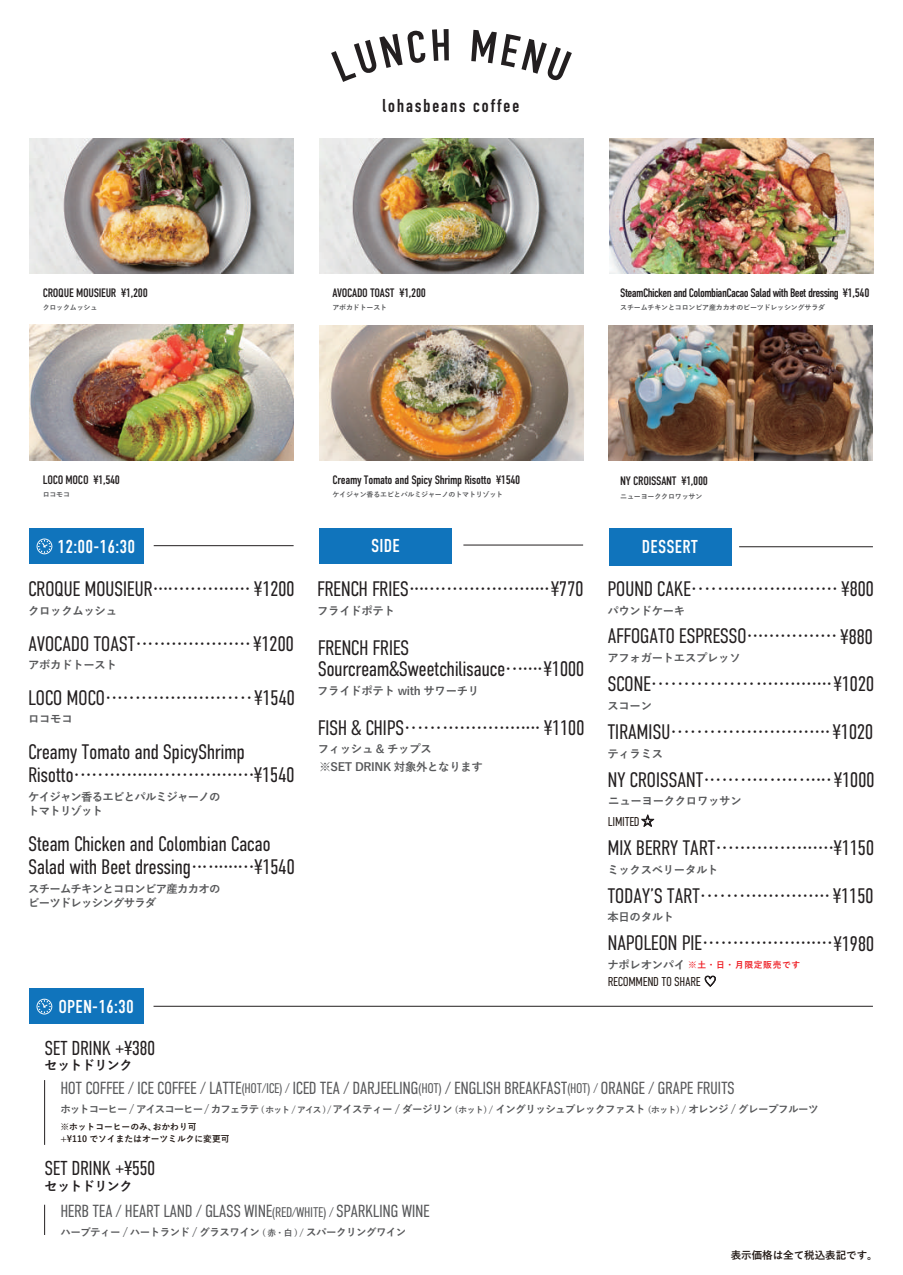
<style>
.page{position:relative;width:903px;height:1275px;background:#fff}
.page>*{position:absolute;margin:0;border:0;box-sizing:border-box;transform-origin:0 0}
.t1{font:300 21px/22.8px "DIN Condensed";letter-spacing:-.025em;color:#231f20}
.t2{font:300 20.12px "DIN Condensed";letter-spacing:-.025em;color:#231f20}
.t3{font:18.55px "DIN Condensed";letter-spacing:.01em;color:#fff}
.t4{font:18.55px "DIN Condensed";letter-spacing:.075em;color:#231f20}
.t5{font:300 17.5px "DIN Condensed";letter-spacing:-.025em;color:#57585a}
.t6{font:700 13.12px "Yu Go";letter-spacing:-.05em;color:#231f20}
.t7{font:300 12.78px "DIN Condensed";letter-spacing:-.025em;color:#211814}
.t8{font:12.25px "DIN Condensed";letter-spacing:-.025em;color:#231f20}
.t9{font:12.25px "DIN Condensed";letter-spacing:-.05em;color:#231f20}
.t10{font:700 11.38px/17.7px "Yu Go";letter-spacing:-.025em;color:#57585a}
.t11{font:700 11.38px/14px "Yu Go";letter-spacing:-.065em;color:#57585a}
.t12{font:700 10.5px "Yu Go";letter-spacing:-.05em;color:#57585a}
.t13{font:700 10.5px "Yu Go";color:#211814}
.t14{font:700 8.75px/12.2px "Yu Go";color:#211814}
.t15{font:700 8.75px "Yu Go";letter-spacing:.075em;color:#ee1d23}
.t16{font:700 7px "Yu Go";letter-spacing:-.025em;color:#57585a}
.s1{font-family:"Koz Go Pr 6 N";font-weight:400}
.s2{font-size:11.38px;color:#57585a}
.s3{font-size:14px}
.s4{font-size:8.75px}
</style>
<div class="page">
<img style="left:319px;top:138px;width:264px;height:136px">
<img style="left:29px;top:138px;width:265px;height:136px">
<img style="left:319px;top:325px;width:264px;height:136px">
<img style="left:30px;top:325px;width:264px;height:136px">
<svg style="left:331px;top:31px;width:94px;height:51px"></svg>
<svg style="left:432px;top:29px;width:17px;height:32px"></svg>
<svg style="left:471px;top:30px;width:101px;height:51px"></svg>
<div style="left:29px;top:529px;width:115px;height:35px;background:#1074bc"></div>
<svg style="left:37px;top:538px;width:15px;height:16px"></svg>
<hr style="left:154px;top:545px;width:140px;height:1px;background:#231f20">
<div style="left:319px;top:529px;width:133px;height:35px;background:#1074bc"></div>
<hr style="left:463px;top:545px;width:120px;height:1px;background:#231f20">
<svg style="left:705px;top:976px;width:11px;height:11px"></svg>
<div style="left:609px;top:529px;width:122px;height:37px;background:#1074bc"></div>
<hr style="left:739px;top:546px;width:134px;height:1px;background:#231f20">
<div style="left:29px;top:989px;width:115px;height:35px;background:#1074bc"></div>
<svg style="left:37px;top:999px;width:15px;height:15px"></svg>
<hr style="left:154px;top:1006px;width:719px;height:1px;background:#231f20">
<svg style="left:641px;top:814px;width:13px;height:13px"></svg>
<img style="left:609px;top:138px;width:264px;height:136px">
<hr style="left:44px;top:1205px;width:1px;height:30px;background:#231f20">
<hr style="left:44px;top:1080px;width:1px;height:65px;background:#231f20">
<img style="left:609px;top:325px;width:264px;height:136px">
<p class="t4" style="left:382px;top:95px;width:139px">lohasbeans coffee</p>
<p class="t8" style="left:43px;top:286px;width:107px">CROQUE MOUSIEUR ¥1,200</p>
<p class="t16" style="left:43px;top:304px;width:56px">クロックムッシュ</p>
<p class="t8" style="left:332px;top:286px;width:95px">AVOCADO TOAST ¥1,200</p>
<p class="t16" style="left:332px;top:304px;width:56px">アボカドトースト</p>
<p class="t9" style="left:620px;top:286px;width:251px">SteamChicken and ColombianCacao Salad with Beet dressing ¥1,540</p>
<p class="t16" style="left:620px;top:304px;width:206px">スチームチキンとコロンビア産カカオのビーツドレッシングサラダ</p>
<p class="t8" style="left:43px;top:473px;width:79px">LOCO MOCO ¥1,540</p>
<p class="t16" style="left:43px;top:490px;width:29px">ロコモコ</p>
<p class="t8" style="left:332px;top:473px;width:189px">Creamy Tomato and Spicy Shrimp Risotto ¥1540</p>
<p class="t16" style="left:332px;top:491px;width:172px">ケイジャン香るエビとパルミジャーノのトマトリゾット</p>
<p class="t8" style="left:620px;top:474px;width:89px">NY CROISSANT ¥1,000</p>
<p class="t16" style="left:620px;top:492px;width:84px">ニューヨーククロワッサン</p>
<p class="t3" style="left:58px;top:536px;width:79px">12:00-16:30</p>
<p class="t3" style="left:371px;top:535px;width:30px">SIDE</p>
<p class="t3" style="left:642px;top:536px;width:58px">DESSERT</p>
<p class="t1" style="left:28px;top:578px;width:268px">CROQUE MOUSIEUR·················· ¥1200</p>
<p class="t10" style="left:28px;top:602px;width:91px">クロックムッシュ</p>
<p class="t1" style="left:28px;top:632px;width:267px">AVOCADO TOAST····················¥1200</p>
<p class="t10" style="left:28px;top:656px;width:91px">アボカドトースト</p>
<p class="t1" style="left:28px;top:686px;width:268px">LOCO MOCO·························¥1540</p>
<p class="t10" style="left:28px;top:711px;width:46px">ロコモコ</p>
<p class="t1" style="left:28px;top:741px;width:268px">Creamy Tomato and SpicyShrimp<br>Risotto································¥1540</p>
<p class="t11" style="left:28px;top:790px;width:194px">ケイジャン香るエビとパルミジャーノのトマトリゾット</p>
<p class="t1" style="left:317px;top:578px;width:268px">FRENCH FRIES··························¥770</p>
<p class="t10" style="left:317px;top:602px;width:79px">フライドポテト</p>
<p class="t1" style="left:318px;top:637px;width:268px;line-height:21px">FRENCH FRIES<br>Sourcream&amp;Sweetchilisauce·······¥1000</p>
<p class="t10" style="left:317px;top:682px;width:164px">フライドポテト with サワーチリ</p>
<p class="t1" style="left:318px;top:717px;width:268px">FISH &amp; CHIPS························ ¥1100</p>
<p class="t10" style="left:318px;top:741px;width:167px">フィッシュ &amp; チップス<br>※SET DRINK 対象外となります</p>
<p class="t1" style="left:607px;top:578px;width:268px">POUND CAKE························· ¥800</p>
<p class="t10" style="left:607px;top:602px;width:79px">パウンドケーキ</p>
<p class="t1" style="left:607px;top:625px;width:267px">AFFOGATO ESPRESSO················ ¥880</p>
<p class="t10" style="left:607px;top:649px;width:135px">アフォガートエスプレッソ</p>
<p class="t1" style="left:607px;top:673px;width:268px">SCONE······························¥1020</p>
<p class="t10" style="left:607px;top:697px;width:46px">スコーン</p>
<p class="t1" style="left:607px;top:721px;width:268px">TIRAMISU···························¥1020</p>
<p class="t10" style="left:607px;top:745px;width:57px">ティラミス</p>
<p class="t1" style="left:607px;top:768px;width:269px">NY CROISSANT······················¥1000</p>
<p class="t10" style="left:608px;top:792px;width:135px">ニューヨーククロワッサン</p>
<p class="t7" style="left:608px;top:814px;width:48px">LIMITED <span class="s1">☆</span></p>
<p class="t1" style="left:28px;top:833px;width:268px">Steam Chicken and Colombian Cacao<br>Salad with Beet dressing············¥1540</p>
<p class="t11" style="left:28px;top:882px;width:194px">スチームチキンとコロンビア産カカオのビーツドレッシングサラダ</p>
<p class="t1" style="left:607px;top:837px;width:268px">MIX BERRY TART·····················¥1150</p>
<p class="t10" style="left:607px;top:861px;width:113px">ミックスベリータルト</p>
<p class="t1" style="left:607px;top:884px;width:268px">TODAY’S TART······················¥1150</p>
<p class="t10" style="left:607px;top:908px;width:68px">本日のタルト</p>
<p class="t1" style="left:607px;top:931px;width:268px">NAPOLEON PIE·······················¥1980</p>
<p class="t15" style="left:607px;top:960px;width:194px"><span class="s2">ナポレオンパイ</span> ※土・日・月限定販売です</p>
<p class="t7" style="left:608px;top:974px;width:110px">RECOMMEND TO SHARE <span class="s1">♡</span></p>
<p class="t3" style="left:58px;top:996px;width:77px">OPEN-16:30</p>
<p class="t2" style="left:45px;top:1036px;width:112px">SET DRINK +¥380</p>
<p class="t6" style="left:45px;top:1058px;width:89px">セットドリンク</p>
<p class="t5" style="left:60px;top:1078px;width:676px">HOT COFFEE / ICE COFFEE / LATTE<span class="s3">(HOT/ICE) /</span> ICED TEA / DARJEELING<span class="s3">(HOT)</span> / ENGLISH BREAKFAST<span class="s3">(HOT) /</span> ORANGE / GRAPE FRUITS</p>
<p class="t12" style="left:60px;top:1103px;width:760px">ホットコーヒー / アイスコーヒー / カフェラテ <span class="s4">( ホット / アイス ) /</span> アイスティー / ダージリン <span class="s4">(ホット) /</span> イングリッシュブレックファスト <span class="s4">(ホット) /</span> オレンジ / グレープフルーツ</p>
<p class="t14" style="left:60px;top:1121px;width:171px">※ホットコーヒーのみ、おかわり可<br>+¥110 でソイまたはオーツミルクに変更可</p>
<p class="t2" style="left:45px;top:1157px;width:112px">SET DRINK +¥550</p>
<p class="t6" style="left:45px;top:1179px;width:89px">セットドリンク</p>
<p class="t5" style="left:60px;top:1201px;width:371px">HERB TEA / HEART LAND / GLASS WINE<span class="s3">(RED/WHITE) /</span> SPARKLING WINE</p>
<p class="t12" style="left:60px;top:1226px;width:348px">ハーブティー / ハートランド / グラスワイン <span class="s4">( 赤・白 ) /</span> スパークリングワイン</p>
<p class="t13" style="left:731px;top:1249px;width:148px">表示価格は全て税込表記です。</p>
</div>
